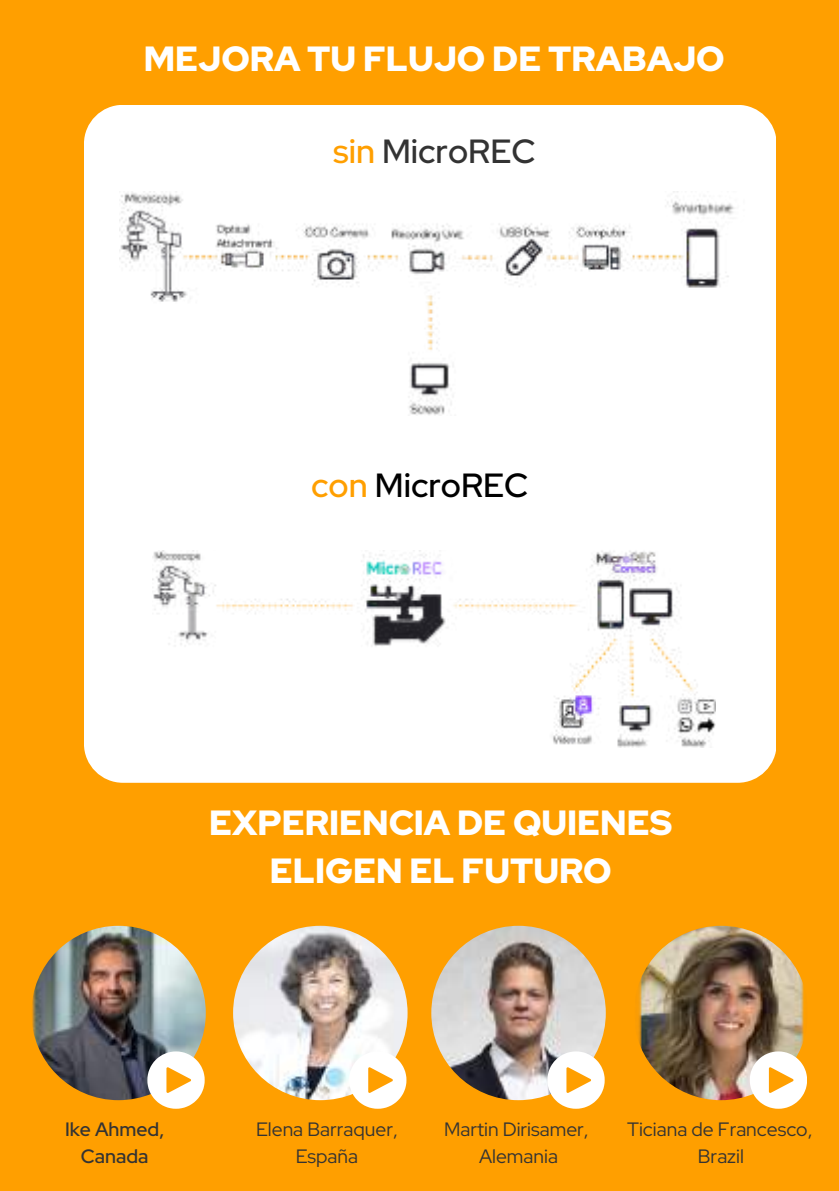
<style>
.page{position:relative;width:839px;height:1191px;background:#fff}
.page>*{position:absolute;margin:0;border:0;box-sizing:border-box;transform-origin:0 0}
.t1{font:900 35px/48px "Red Hat Display";color:#fff;text-align:center}
.t2{font:600 33.6px "Red Hat Display";color:#333}
.t3{font:600 33.6px "Red Hat Display";color:#000}
.t4{font:19.4px/26.8px "Red Hat Display";color:#333;text-align:center}
.t5{font:500 19.4px/26.8px "Red Hat Display";color:#333;text-align:center}
.s1{color:#ff9f00}
</style>
<div class="page">
<div style="left:0;top:0;width:838px;height:1191px;background:#ff9f00"></div>
<div style="left:84px;top:105px;width:691px;height:678px;background:#fff;border-radius:39px"></div>
<img style="left:120px;top:192px;width:615px;height:223px">
<img style="left:153px;top:551px;width:562px;height:196px">
<img style="left:575px;top:551px;width:105px;height:42px">
<img style="left:31px;top:926px;width:175px;height:174px;border-radius:50%">
<svg style="left:147px;top:1051px;width:57px;height:57px"></svg>
<img style="left:233px;top:926px;width:174px;height:174px;border-radius:50%">
<svg style="left:349px;top:1051px;width:57px;height:57px"></svg>
<img style="left:431px;top:926px;width:174px;height:174px;border-radius:50%">
<svg style="left:547px;top:1051px;width:57px;height:57px"></svg>
<img style="left:633px;top:926px;width:175px;height:174px;border-radius:50%">
<svg style="left:749px;top:1051px;width:57px;height:57px"></svg>
<h1 class="t1" style="left:144px;top:35px;width:582px">MEJORA TU FLUJO DE TRABAJO</h1>
<h2 class="t2" style="left:333px;top:129px;width:204px"><span class="s1">sin</span> MicroREC</h2>
<h2 class="t3" style="left:311px;top:463px;width:219px"><span class="s1">con</span> MicroREC</h2>
<h1 class="t1" style="left:209px;top:798px;width:464px">EXPERIENCIA DE QUIENES<br>ELIGEN EL FUTURO</h1>
<p class="t5" style="left:65px;top:1116px;width:101px">Ike Ahmed,<br>Canada</p>
<p class="t4" style="left:256px;top:1116px;width:143px">Elena Barraquer,<br>España</p>
<p class="t4" style="left:444px;top:1116px;width:146px">Martin Dirisamer,<br>Alemania</p>
<p class="t4" style="left:627px;top:1116px;width:187px">Ticiana de Francesco,<br>Brazil</p>
</div>
